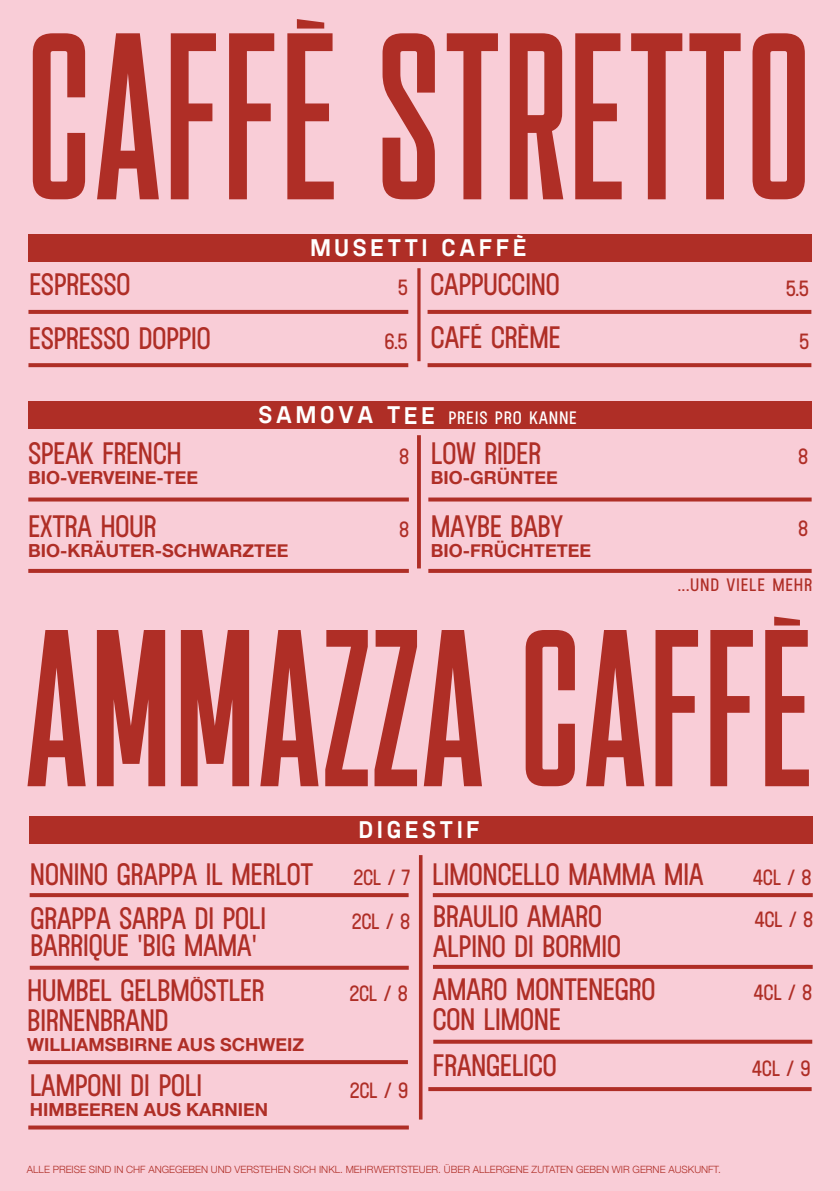
<style>
.page{position:relative;width:840px;height:1191px;background:#fff}
.page>*{position:absolute;margin:0;border:0;box-sizing:border-box;transform-origin:0 0}
.t1{font:237.2px "Plaak 32 Extracondensed";letter-spacing:.01em;color:#af2e26}
.t2{font:223.2px "Plaak 32 Extracondensed";letter-spacing:.01em;color:#af2e26}
.t3{font:31px/30px "Plaak 34 Semicondensed";letter-spacing:-.02em;color:#af2e26}
.t4{font:24px "Plaak 45 Bold";letter-spacing:.15em;color:#fff;scale:1.06 1}
.t5{font:22px "Plaak 34 Semicondensed";letter-spacing:-.02em;color:#af2e26}
.t6{font:700 18px "Helvetica Neue";color:#af2e26}
.t7{font:18px "Plaak 34 Semicondensed";letter-spacing:.04em;color:#fff;scale:1.06 1}
.t8{font:18px "Plaak 34 Semicondensed";letter-spacing:.04em;color:#af2e26;scale:1.06 1}
.t9{font:300 10px "Helvetica Neue";color:#af2e26}
.s1{font-size:22px}
.s2{font-family:"Plaak 45 Bold";font-size:24px}
.s3{font-family:"Myriad Pro"}
</style>
<div class="page">
<div style="left:0;top:0;width:839px;height:1191px;background:#f9cdd7"></div>
<svg style="left:428px;top:497px;width:383px;height:4px;fill:#af2e26"></svg>
<div style="left:29px;top:234px;width:782px;height:27px;background:#af2e26"></div>
<div style="left:28px;top:401px;width:782px;height:27px;background:#af2e26"></div>
<hr style="left:417px;top:268px;width:3px;height:93px;background:#af2e26">
<svg style="left:28px;top:310px;width:380px;height:4px;fill:#af2e26"></svg>
<svg style="left:28px;top:363px;width:380px;height:4px;fill:#af2e26"></svg>
<svg style="left:427px;top:310px;width:383px;height:4px;fill:#af2e26"></svg>
<svg style="left:427px;top:363px;width:383px;height:4px;fill:#af2e26"></svg>
<svg style="left:28px;top:497px;width:380px;height:4px;fill:#af2e26"></svg>
<svg style="left:428px;top:569px;width:383px;height:4px;fill:#af2e26"></svg>
<hr style="left:417px;top:435px;width:3px;height:133px;background:#af2e26">
<svg style="left:28px;top:569px;width:380px;height:4px;fill:#af2e26"></svg>
<svg style="left:428px;top:1087px;width:383px;height:4px;fill:#af2e26"></svg>
<svg style="left:28px;top:1125px;width:380px;height:4px;fill:#af2e26"></svg>
<div style="left:29px;top:816px;width:783px;height:27px;background:#af2e26"></div>
<svg style="left:418px;top:855px;width:4px;height:264px"></svg>
<svg style="left:30px;top:893px;width:378px;height:4px;fill:#af2e26"></svg>
<svg style="left:432px;top:893px;width:380px;height:4px;fill:#af2e26"></svg>
<svg style="left:30px;top:965px;width:378px;height:4px;fill:#af2e26"></svg>
<svg style="left:433px;top:965px;width:379px;height:4px;fill:#af2e26"></svg>
<svg style="left:28px;top:1060px;width:379px;height:4px;fill:#af2e26"></svg>
<svg style="left:433px;top:1039px;width:378px;height:4px;fill:#af2e26"></svg>
<h1 class="t1" style="left:26px;top:9px;width:787px">CAFFÈ STRETTO</h1>
<p class="t4" style="left:310px;top:234px;width:205px">MUSETTI CAFFÈ</p>
<p class="t3" style="left:29px;top:270px;width:103px">ESPRESSO</p>
<p class="t3" style="left:398px;top:270px;width:164px"><span class="s1">5</span> CAPPUCCINO</p>
<p class="t5" style="left:785px;top:278px;width:25px">5.5</p>
<p class="t3" style="left:29px;top:323px;width:184px">ESPRESSO DOPPIO</p>
<p class="t3" style="left:384px;top:323px;width:178px"><span class="s1">6.5</span> CAFÉ CRÈME</p>
<p class="t5" style="left:798px;top:331px;width:12px">5</p>
<p class="t3" style="left:28px;top:438px;width:155px">SPEAK FRENCH</p>
<p class="t6" style="left:28px;top:463px;width:171px">BIO-VERVEINE-TEE</p>
<p class="t7" style="left:258px;top:409px;width:302px"><span class="s2">SAMOVA TEE</span> PREIS PRO KANNE</p>
<p class="t3" style="left:399px;top:438px;width:144px"><span class="s1">8</span> LOW RIDER</p>
<p class="t6" style="left:430px;top:463px;width:128px">BIO-GRÜNTEE</p>
<p class="t3" style="left:28px;top:511px;width:130px">EXTRA HOUR</p>
<p class="t6" style="left:28px;top:536px;width:262px">BIO-KRÄUTER-SCHWARZTEE</p>
<p class="t3" style="left:399px;top:511px;width:165px"><span class="s1">8</span> MAYBE BABY</p>
<p class="t6" style="left:430px;top:536px;width:161px">BIO-FRÜCHTETEE</p>
<p class="t5" style="left:797px;top:446px;width:12px">8</p>
<p class="t5" style="left:797px;top:518px;width:12px">8</p>
<p class="t8" style="left:677px;top:577px;width:128px">...UND VIELE MEHR</p>
<h2 class="t2" style="left:25px;top:607px;width:789px">AMMAZZA CAFFÈ</h2>
<p class="t4" style="left:359px;top:816px;width:115px">DIGESTIF</p>
<p class="t3" style="left:30px;top:859px;width:284px">NONINO GRAPPA IL MERLOT</p>
<p class="t5" style="left:353px;top:867px;width:58px">2CL / 7</p>
<p class="t3" style="left:432px;top:859px;width:273px">LIMONCELLO MAMMA MIA</p>
<p class="t5" style="left:752px;top:867px;width:60px">4CL / 8</p>
<p class="t3" style="left:30px;top:904px;width:238px;line-height:27.4px">GRAPPA SARPA DI POLI<br>BARRIQUE <span class="s3">'</span>BIG MAMA<span class="s3">'</span></p>
<p class="t3" style="left:432px;top:902px;width:190px;text-indent:-81px"><span class="s1">2CL / 8</span> BRAULIO AMARO<br>ALPINO DI BORMIO</p>
<p class="t5" style="left:754px;top:909px;width:60px">4CL / 8</p>
<p class="t3" style="left:27px;top:975px;width:239px">HUMBEL GELBMÖSTLER<br>BIRNENBRAND</p>
<p class="t6" style="left:27px;top:1030px;width:278px">WILLIAMSBIRNE AUS SCHWEIZ</p>
<p class="t3" style="left:30px;top:1070px;width:174px">LAMPONI DI POLI</p>
<p class="t6" style="left:30px;top:1095px;width:240px">HIMBEEREN AUS KARNIEN</p>
<p class="t5" style="left:349px;top:982px;width:60px">2CL / 8</p>
<p class="t5" style="left:350px;top:1080px;width:60px">2CL / 9</p>
<p class="t3" style="left:432px;top:974px;width:225px">AMARO MONTENEGRO<br>CON LIMONE</p>
<p class="t5" style="left:753px;top:982px;width:60px">4CL / 8</p>
<p class="t3" style="left:432px;top:1050px;width:126px">FRANGELICO</p>
<p class="t5" style="left:751px;top:1058px;width:60px">4CL / 9</p>
<p class="t9" style="left:27px;top:1161px;width:695px">ALLE PREISE SIND IN CHF ANGEGEBEN UND VERSTEHEN SICH INKL. MEHRWERTSTEUER. ÜBER ALLERGENE ZUTATEN GEBEN WIR GERNE AUSKUNFT.</p>
</div>
